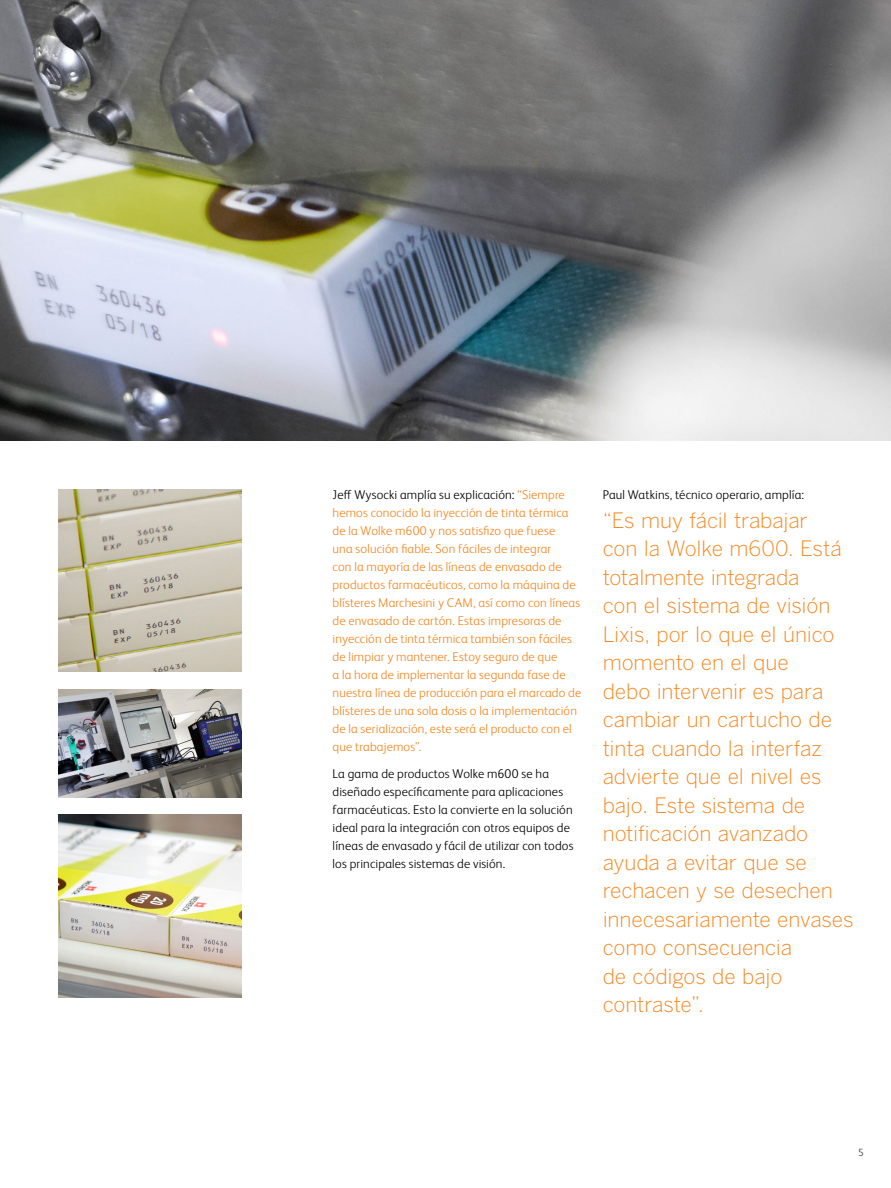
<style>
.page{position:relative;width:891px;height:1188px;background:#fff}
.page>*{position:absolute;margin:0;border:0;box-sizing:border-box;transform-origin:0 0}
.t1{font:300 21px/28.5px "Benton Gothic";letter-spacing:-.005em;color:#f6861f}
.t2{font:300 12.75px/18px "FS Albert Pro";letter-spacing:.01em;color:#f6861f}
.t3{font:300 12.75px/18px "FS Albert Pro";letter-spacing:.01em;color:#000}
.t4{font:300 10.5px "FS Albert Pro";color:#414042}
.s1{color:#000}
</style>
<div class="page">
<img style="left:0;top:0;width:891px;height:441px">
<img style="left:58px;top:489px;width:184px;height:183px">
<img style="left:58px;top:814px;width:184px;height:184px">
<img style="left:58px;top:689px;width:184px;height:108px">
<p class="t2" style="left:333px;top:485px;width:250px"><span class="s1">Jeff Wysocki amplía su explicación:</span> “Siempre hemos conocido la inyección de tinta térmica de la Wolke m600 y nos satisfizo que fuese<br>una solución fiable. Son fáciles de integrar<br>con la mayoría de las líneas de envasado de productos farmacéuticos, como la máquina de blísteres Marchesini y CAM, así como con líneas de envasado de cartón. Estas impresoras de inyección de tinta térmica también son fáciles de limpiar y mantener. Estoy seguro de que<br>a la hora de implementar la segunda fase de nuestra línea de producción para el marcado de blísteres de una sola dosis o la implementación de la serialización, este será el producto con el que trabajemos”.</p>
<p class="t3" style="left:333px;top:763px;width:242px">La gama de productos Wolke m600 se ha diseñado específicamente para aplicaciones farmacéuticas. Esto la convierte en la solución ideal para la integración con otros equipos de líneas de envasado y fácil de utilizar con todos los principales sistemas de visión.</p>
<p class="t3" style="left:603px;top:485px;width:203px">Paul Watkins, técnico operario, amplía:</p>
<p class="t1" style="left:603px;top:506px;width:253px">“Es muy fácil trabajar<br>con la Wolke m600. Está totalmente integrada<br>con el sistema de visión<br>Lixis, por lo que el único momento en el que<br>debo intervenir es para cambiar un cartucho de tinta cuando la interfaz advierte que el nivel es bajo. Este sistema de notificación avanzado ayuda a evitar que se rechacen y se desechen innecesariamente envases como consecuencia<br>de códigos de bajo contraste”.</p>
<p class="t4" style="left:858px;top:1145px;width:7px">5</p>
</div>
